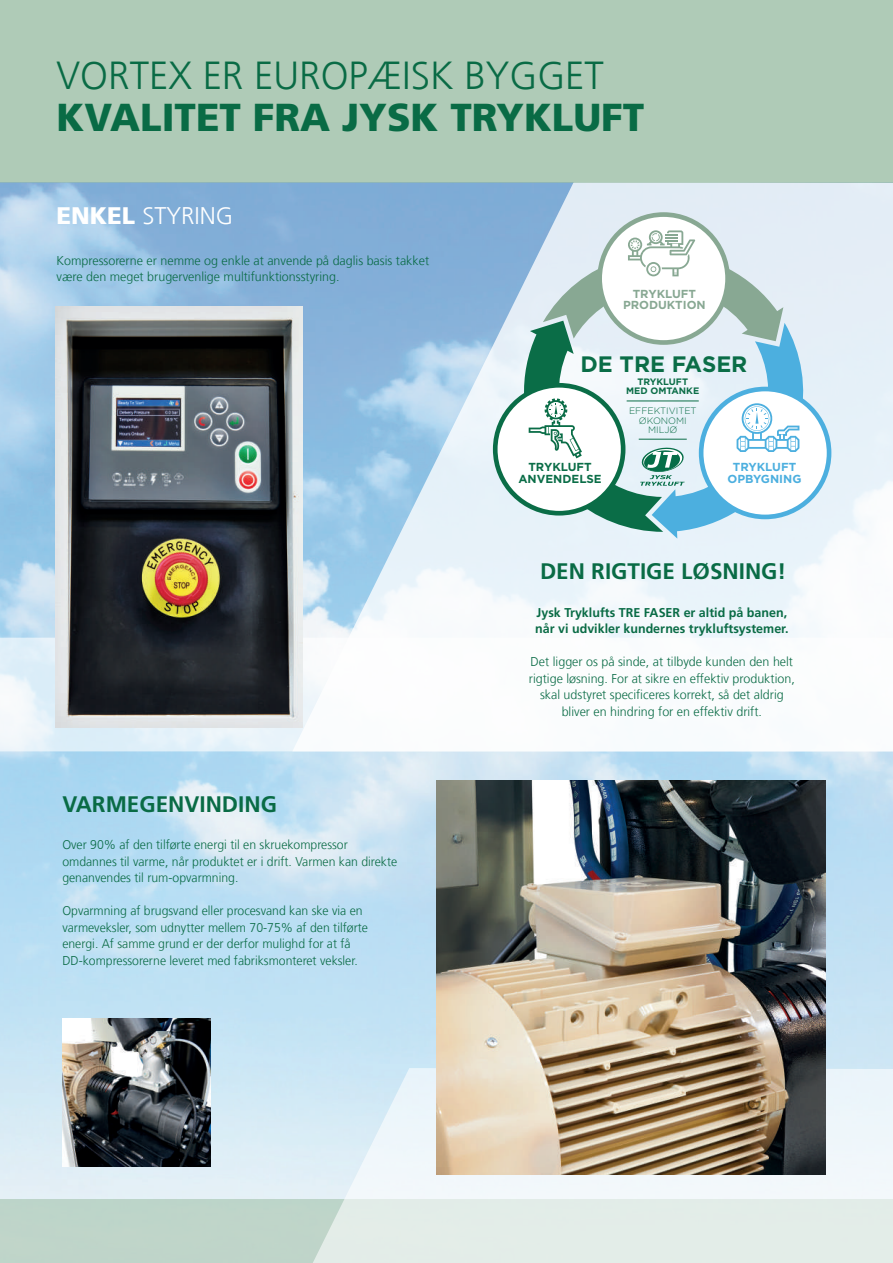
<style>
.page{position:relative;width:893px;height:1263px;background:#fff}
.page>*{position:absolute;margin:0;border:0;box-sizing:border-box;transform-origin:0 0}
.t1{font:300 39px "Frutiger LT Com";color:#096b45}
.t2{font:900 39px "Frutiger LT Com";color:#096b45}
.t3{font:300 24px "Frutiger LT Com";color:#fff}
.t4{font:700 22.5px "Frutiger LT Com";color:#096b45}
.t5{font:700 22.35px "Gotham";color:#0a6d47}
.t6{font:300 12.75px/16.5px "Frutiger LT Com";color:#096b45;scale:.96 1}
.t7{font:300 12.75px/16.5px "Frutiger LT Com";color:#096b45;text-align:center}
.t8{font:700 12.75px/16.5px "Frutiger LT Com";color:#096b45}
.t9{font:700 11.7px/11.7px "Gotham";color:#88a893;text-align:center}
.t10{font:700 11.7px/11.7px "Gotham";color:#0a6d47;text-align:center}
.t11{font:700 11.7px/11.7px "Gotham";color:#4cafdf;text-align:center}
.t12{font:300 9.3px/9.8px "Gotham";color:#0a6d47;text-align:center}
.t13{font:700 9.3px/9.8px "Gotham";color:#0a6d47;text-align:center}
.s1{font-weight:900}
</style>
<div class="page">
<img style="left:0;top:183px;width:893px;height:1016px">
<svg style="left:292px;top:183px;width:601px;height:455px"></svg>
<svg style="left:3px;top:638px;width:890px;height:113px"></svg>
<img style="left:0;top:211px;width:3px;height:569px">
<img style="left:62px;top:1018px;width:148px;height:148px">
<svg style="left:600px;top:215px;width:128px;height:127px"></svg>
<svg style="left:701px;top:389px;width:128px;height:128px"></svg>
<svg style="left:495px;top:385px;width:128px;height:128px"></svg>
<svg style="left:523px;top:230px;width:284px;height:309px"></svg>
<div style="left:0;top:0;width:893px;height:183px;background:#afcbb7"></div>
<div style="left:0;top:1199px;width:893px;height:64px;background:#bfd5c9"></div>
<svg style="left:242px;top:1068px;width:651px;height:195px"></svg>
<img style="left:437px;top:781px;width:388px;height:393px">
<img style="left:56px;top:307px;width:246px;height:420px">
<h1 class="t1" style="left:57px;top:53px;width:549px">VORTEX ER EUROPÆISK BYGGET</h1>
<h1 class="t2" style="left:57px;top:94px;width:589px">KVALITET FRA JYSK TRYKLUFT</h1>
<h2 class="t3" style="left:57px;top:202px;width:178px"><span class="s1">ENKEL</span> STYRING</h2>
<p class="t7" style="left:57px;top:252px;width:374px;text-align:left">Kompressorerne er nemme og enkle at anvende på daglis basis takket være den meget brugervenlige multifunktionsstyring.</p>
<h3 class="t4" style="left:62px;top:791px;width:216px">VARMEGENVINDING</h3>
<p class="t6" style="left:62px;top:837px;width:350px">Over 90% af den tilførte energi til en skruekompressor omdannes til varme, når produktet er i drift. Varmen kan direkte genanvendes til rum-opvarmning.</p>
<p class="t6" style="left:62px;top:903px;width:320px">Opvarmning af brugsvand eller procesvand kan ske via en varmeveksler, som udnytter mellem 70-75% af den tilførte energi. Af samme grund er der derfor mulighd for at få DD-kompressorerne leveret med fabriksmonteret veksler.</p>
<p class="t9" style="left:623px;top:288px;width:84px">TRYKLUFT<br>PRODUKTION</p>
<h3 class="t5" style="left:580px;top:349px;width:169px">DE TRE FASER</h3>
<p class="t13" style="left:626px;top:376px;width:75px">TRYKLUFT<br>MED OMTANKE</p>
<p class="t12" style="left:629px;top:405px;width:69px">EFFEKTIVITET<br>ØKONOMI<br>MILJØ</p>
<p class="t10" style="left:518px;top:461px;width:85px">TRYKLUFT<br>ANVENDELSE</p>
<p class="t11" style="left:728px;top:461px;width:75px">TRYKLUFT<br>OPBYGNING</p>
<h3 class="t4" style="left:540px;top:558px;width:248px">DEN RIGTIGE LØSNING!</h3>
<p class="t8" style="left:535px;top:604px;width:255px">Jysk Tryklufts TRE FASER er altid på banen, når vi udvikler kundernes trykluftsystemer.</p>
<p class="t7" style="left:529px;top:654px;width:267px">Det ligger os på sinde, at tilbyde kunden den helt rigtige løsning. For at sikre en effektiv produktion, skal udstyret specificeres korrekt, så det aldrig bliver en hindring for en effektiv drift.</p>
</div>
